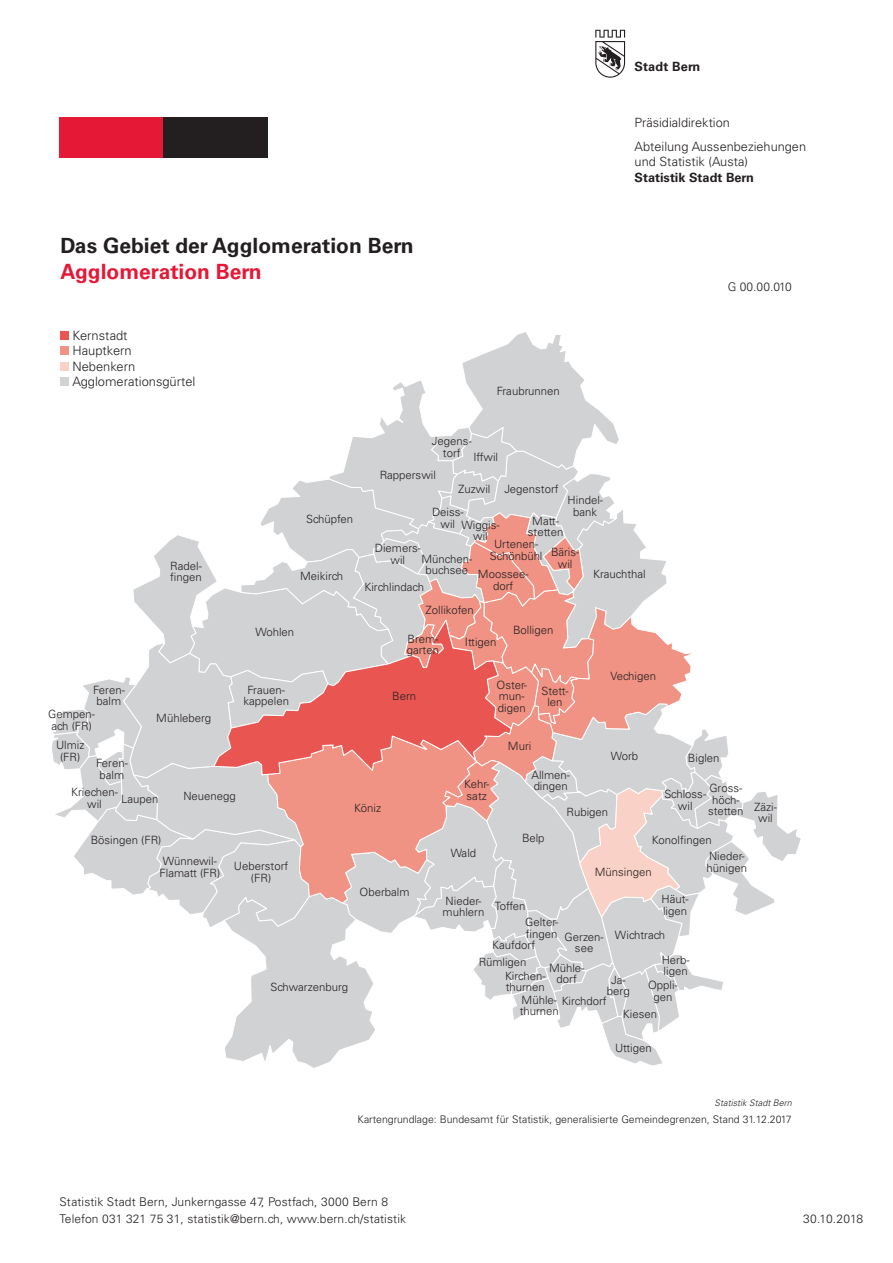
<style>
.page{position:relative;width:893px;height:1263px;background:#fff}
.page>*{position:absolute;margin:0;border:0;box-sizing:border-box;transform-origin:0 0}
.t1{font:700 21px "Univers LT Std";color:#231f20}
.t2{font:700 21px "Univers LT Std";color:#e51836}
.t3{font:300 12.9px "Univers LT Std";color:#231f20}
.t4{font:300 12.75px/23.9px "Univers LT Std";color:#231f20}
.t5{font:700 12.75px "Univers LT Std";color:#231f20}
.t6{font:300 12px/16.5px "Univers LT Std";letter-spacing:.01em;color:#231f20}
.t7{font:300 11.4px/11.6px "Univers LT Std";color:#231f20;text-align:center}
.t8{font:300 10.5px "Univers LT Std";color:#231f20}
.t9{font:italic 300 9px "Univers LT Std";color:#231f20}
</style>
<div class="page">
<svg style="left:595px;top:30px;width:30px;height:48px"></svg>
<div style="left:60px;top:118px;width:104px;height:40px;background:#e51836"></div>
<div style="left:164px;top:118px;width:104px;height:40px;background:#231f20"></div>
<svg style="left:52px;top:332px;width:749px;height:736px"></svg>
<svg style="left:213px;top:619px;width:299px;height:156px;background:#e3938e"></svg>
<div style="left:60px;top:329px;width:135px;height:60px;background:#fff"></div>
<div style="left:60px;top:331px;width:9px;height:8px;background:#e95652"></div>
<div style="left:60px;top:346px;width:9px;height:9px;background:#f19384"></div>
<div style="left:60px;top:362px;width:9px;height:8px;background:#fad1c6"></div>
<div style="left:60px;top:377px;width:9px;height:9px;background:#d1d2d4"></div>
<p class="t5" style="left:635px;top:59px;width:67px">Stadt Bern</p>
<h1 class="t1" style="left:60px;top:234px;width:355px">Das Gebiet der Agglomeration Bern</h1>
<h1 class="t2" style="left:60px;top:259px;width:203px">Agglomeration Bern</h1>
<p class="t3" style="left:72px;top:327px;width:57px">Kernstadt</p>
<p class="t3" style="left:72px;top:374px;width:125px">Agglomerationsgürtel</p>
<p class="t3" style="left:72px;top:343px;width:61px">Hauptkern</p>
<p class="t3" style="left:72px;top:358px;width:64px">Nebenkern</p>
<p class="t7" style="left:497px;top:386px;width:65px">Fraubrunnen</p>
<p class="t7" style="left:432px;top:435px;width:41px">Jegens&shy;torf</p>
<p class="t7" style="left:473px;top:451px;width:26px">Iffwil</p>
<p class="t7" style="left:380px;top:469px;width:58px">Rapperswil</p>
<p class="t4" style="left:635px;top:111px;width:173px">Präsidialdirektion<br>Abteilung Aussenbeziehungen</p>
<p class="t4" style="left:635px;top:150px;width:115px">und Statistik (Austa)</p>
<p class="t5" style="left:635px;top:170px;width:121px">Statistik Stadt Bern</p>
<p class="t6" style="left:728px;top:278px;width:66px">G 00.00.010</p>
<p class="t7" style="left:170px;top:560px;width:33px;text-align:left">Radel&shy;fingen</p>
<p class="t7" style="left:93px;top:684px;width:33px">Feren&shy;balm</p>
<p class="t7" style="left:48px;top:709px;width:48px;text-align:left">Gempen&shy;ach (FR)</p>
<p class="t7" style="left:56px;top:739px;width:30px">Ulmiz (FR)</p>
<p class="t7" style="left:96px;top:757px;width:33px">Feren&shy;balm</p>
<p class="t7" style="left:156px;top:712px;width:57px">Mühleberg</p>
<p class="t7" style="left:71px;top:786px;width:48px">Kriechen&shy;wil</p>
<p class="t7" style="left:121px;top:793px;width:39px">Laupen</p>
<p class="t7" style="left:183px;top:790px;width:54px">Neuenegg</p>
<p class="t7" style="left:306px;top:513px;width:49px">Schüpfen</p>
<p class="t7" style="left:300px;top:570px;width:45px">Meikirch</p>
<p class="t7" style="left:504px;top:483px;width:56px">Jegenstorf</p>
<p class="t7" style="left:458px;top:483px;width:34px">Zuzwil</p>
<p class="t7" style="left:568px;top:494px;width:37px">Hindel&shy;bank</p>
<p class="t7" style="left:432px;top:506px;width:33px">Deiss&shy;wil</p>
<p class="t7" style="left:528px;top:515px;width:37px">Matt&shy;stetten</p>
<p class="t7" style="left:461px;top:519px;width:40px">Wiggis&shy;wil</p>
<p class="t7" style="left:490px;top:538px;width:54px">Urtenen-<br>Schönbühl</p>
<p class="t7" style="left:375px;top:542px;width:48px">Diemers&shy;wil</p>
<p class="t7" style="left:551px;top:546px;width:30px">Bäris&shy;wil</p>
<p class="t7" style="left:421px;top:553px;width:52px">München&shy;buchsee</p>
<p class="t7" style="left:478px;top:568px;width:52px">Moossee&shy;dorf</p>
<p class="t7" style="left:593px;top:569px;width:54px">Krauchthal</p>
<p class="t7" style="left:364px;top:581px;width:61px">Kirchlindach</p>
<p class="t7" style="left:426px;top:604px;width:50px">Zollikofen</p>
<p class="t7" style="left:255px;top:626px;width:40px">Wohlen</p>
<p class="t7" style="left:407px;top:633px;width:33px">Brem-</p>
<p class="t7" style="left:465px;top:636px;width:33px">Ittigen</p>
<p class="t7" style="left:407px;top:644px;width:34px">garten</p>
<p class="t7" style="left:513px;top:624px;width:42px">Bolligen</p>
<p class="t7" style="left:243px;top:684px;width:47px">Frauen&shy;kappelen</p>
<p class="t7" style="left:392px;top:690px;width:25px">Bern</p>
<p class="t7" style="left:496px;top:679px;width:32px;text-align:left">Oster&shy;mun&shy;digen</p>
<p class="t7" style="left:508px;top:740px;width:25px">Muri</p>
<p class="t7" style="left:541px;top:685px;width:29px">Stett&shy;len</p>
<p class="t7" style="left:611px;top:670px;width:47px">Vechigen</p>
<p class="t7" style="left:611px;top:750px;width:29px">Worb</p>
<p class="t7" style="left:464px;top:778px;width:27px;text-align:left">Kehr&shy;satz</p>
<p class="t7" style="left:531px;top:769px;width:40px;text-align:left">Allmen&shy;dingen</p>
<p class="t7" style="left:354px;top:802px;width:28px">Köniz</p>
<p class="t7" style="left:567px;top:806px;width:43px">Rubigen</p>
<p class="t7" style="left:688px;top:752px;width:33px">Biglen</p>
<p class="t7" style="left:708px;top:782px;width:37px">Gross&shy;höch&shy;stetten</p>
<p class="t7" style="left:664px;top:788px;width:43px">Schloss&shy;wil</p>
<p class="t7" style="left:91px;top:834px;width:72px">Bösingen (FR)</p>
<p class="t7" style="left:159px;top:856px;width:62px">Wünnewil-<br>Flamatt (FR)</p>
<p class="t7" style="left:234px;top:860px;width:56px">Ueberstorf (FR)</p>
<p class="t7" style="left:359px;top:886px;width:51px">Oberbalm</p>
<p class="t7" style="left:270px;top:981px;width:79px">Schwarzenburg</p>
<p class="t7" style="left:451px;top:847px;width:27px">Wald</p>
<p class="t7" style="left:443px;top:895px;width:43px;text-align:left">Nieder&shy;muhlern</p>
<p class="t7" style="left:522px;top:832px;width:24px">Belp</p>
<p class="t7" style="left:652px;top:835px;width:61px">Konolfingen</p>
<p class="t7" style="left:595px;top:866px;width:58px">Münsingen</p>
<p class="t7" style="left:707px;top:850px;width:42px;text-align:left">Nieder&shy;hünigen</p>
<p class="t7" style="left:495px;top:901px;width:32px">Toffen</p>
<p class="t7" style="left:525px;top:917px;width:35px;text-align:left">Gelter&shy;fingen</p>
<p class="t7" style="left:564px;top:931px;width:41px">Gerzen&shy;see</p>
<p class="t7" style="left:492px;top:939px;width:45px">Kaufdorf</p>
<p class="t7" style="left:661px;top:894px;width:29px;text-align:left">Häut&shy;ligen</p>
<p class="t7" style="left:615px;top:929px;width:52px">Wichtrach</p>
<p class="t7" style="left:662px;top:954px;width:29px;text-align:left">Herb&shy;ligen</p>
<p class="t7" style="left:479px;top:956px;width:49px">Rümligen</p>
<p class="t7" style="left:549px;top:962px;width:37px">Mühle&shy;dorf</p>
<p class="t7" style="left:505px;top:970px;width:42px;text-align:left">Kirchen&shy;thurnen</p>
<p class="t7" style="left:607px;top:974px;width:24px">Ja&shy;berg</p>
<p class="t7" style="left:648px;top:980px;width:31px">Oppli&shy;gen</p>
<p class="t7" style="left:520px;top:995px;width:88px;line-height:10.6px;text-align:left">Mühle- Kirchdorf thurnen</p>
<p class="t7" style="left:623px;top:1008px;width:36px">Kiesen</p>
<p class="t7" style="left:754px;top:801px;width:24px">Zäzi&shy;wil</p>
<p class="t7" style="left:615px;top:1043px;width:38px">Uttigen</p>
<p class="t9" style="left:715px;top:1097px;width:79px">Statistik Stadt Bern</p>
<p class="t8" style="left:358px;top:1112px;width:436px">Kartengrundlage: Bundesamt für Statistik, generalisierte Gemeindegrenzen, Stand 31.12.2017</p>
<p class="t6" style="left:60px;top:1194px;width:348px">Statistik Stadt Bern, Junkerngasse 47, Postfach, 3000 Bern 8<br>Telefon 031 321 75 31, statistik@bern.ch, www.bern.ch/statistik</p>
<p class="t6" style="left:803px;top:1210px;width:62px">30.10.2018</p>
</div>
